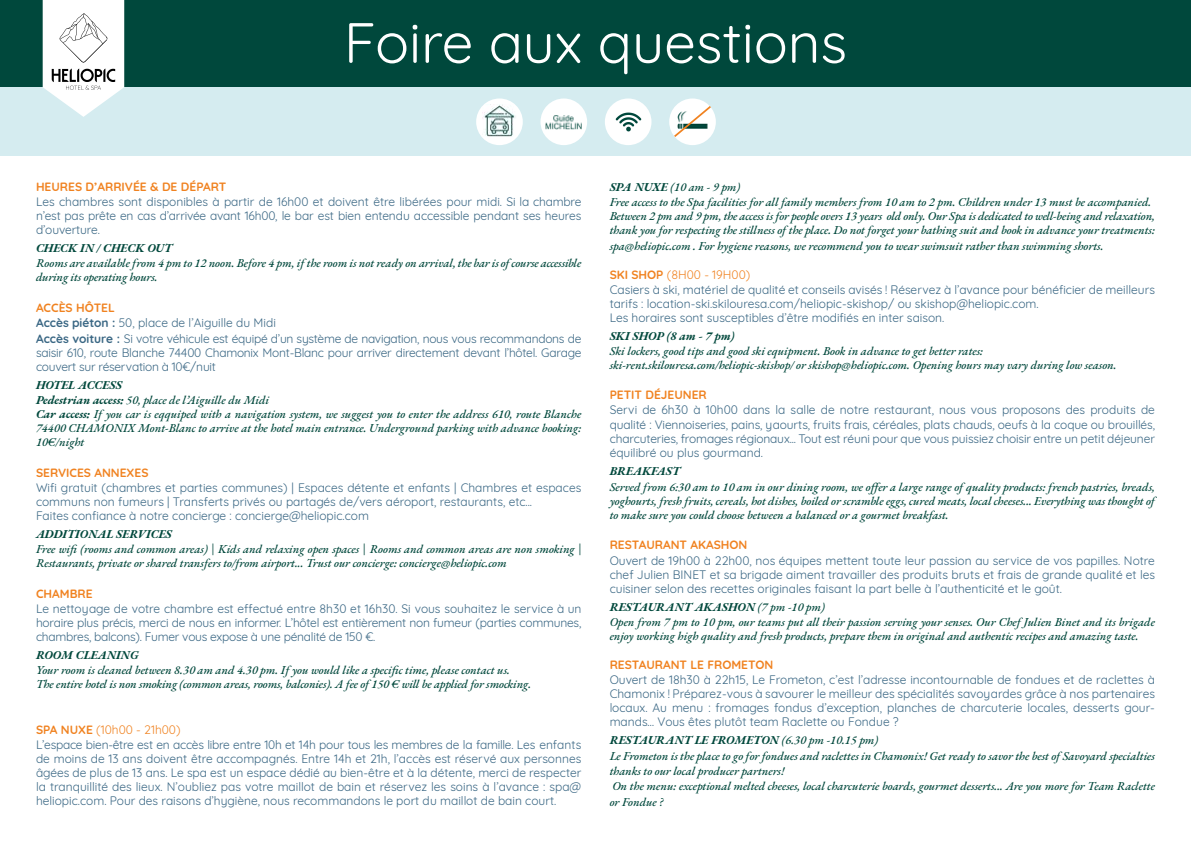
<style>
.page{position:relative;width:1191px;height:842px;background:#fff}
.page>*{position:absolute;margin:0;border:0;box-sizing:border-box;transform-origin:0 0}
.t1{font:56.8px "Quicksand";color:#fff}
.t2{font:italic 500 12px/14px "EB Garamond";color:#00483c}
.t3{font:12px/14px "Quicksand";color:#3a6784;text-align:justify}
.t4{font:12px/15.3px "Quicksand";letter-spacing:-.02em;color:#3a6784}
.t5{font:italic 700 12px/15.3px "EB Garamond";color:#00483c}
.t6{font:700 12px "Quicksand";color:#f08220}
.s1{font-weight:700;color:#f08220}
.s2{font-weight:700}
.s3{font-weight:500}
.s4{font-family:"Quicksand";font-weight:400;font-style:normal}
.s5{color:#f08220}
</style>
<div class="page">
<div style="left:0;top:0;width:1191px;height:88px;background:#00483c"></div>
<div style="left:0;top:88px;width:1191px;height:68px;background:#d5ecf0"></div>
<svg style="left:43px;top:0;width:81px;height:117px;background:#ebeeee"></svg>
<div style="left:605px;top:98px;width:46px;height:47px;background:#fff;border-radius:50%"></div>
<img style="left:615px;top:112px;width:27px;height:20px">
<div style="left:476px;top:98px;width:47px;height:47px;background:#fff;border-radius:50%"></div>
<img style="left:482px;top:104px;width:34px;height:32px">
<div style="left:669px;top:98px;width:47px;height:47px;background:#fff;border-radius:50%"></div>
<svg style="left:672px;top:104px;width:41px;height:35px"></svg>
<div style="left:540px;top:98px;width:47px;height:47px;background:#fff;border-radius:50%"></div>
<img style="left:546px;top:115px;width:36px;height:14px">
<h1 class="t1" style="left:344px;top:-1px;width:505px">Foire aux questions</h1>
<p class="t6" style="left:36px;top:177px;width:192px">HEURES D’ARRIVÉE &amp; DE DÉPART</p>
<p class="t3" style="left:36px;top:194px;width:547px">Les chambres sont disponibles à partir de 16h00 et doivent être libérées pour midi. Si la chambre n’est pas prête en cas d’arrivée avant 16h00, le bar est bien entendu accessible pendant ses heures d’ouverture.</p>
<p class="t5" style="left:36px;top:241px;width:138px">CHECK IN / CHECK OUT</p>
<p class="t2" style="left:36px;top:257px;width:547px">Rooms are available from 4 pm to 12 noon. Before 4 pm, if the room is not ready on arrival, the bar is of course accessible during its operating hours.</p>
<p class="t4" style="left:36px;top:299px;width:547px"><span class="s1">ACCÈS HÔTEL<br></span><span class="s2">Accès piéton :</span> 50, place de l’Aiguille du Midi<br><span class="s2">Accès voiture :</span> Si votre véhicule est équipé d’un système de navigation, nous vous recommandons de</p>
<p class="t4" style="left:36px;top:344px;width:547px;line-height:14px">saisir 610, route Blanche 74400 Chamonix Mont-Blanc pour arriver directement devant l’hôtel. Garage couvert sur réservation à 10€/nuit</p>
<p class="t5" style="left:36px;top:377px;width:235px">HOTEL ACCESS<br>Pedestrian access: <span class="s3">50, place de l’Aiguille du Midi</span></p>
<p class="t2" style="left:36px;top:407px;width:547px;text-align:justify"><span class="s2">Car access:</span> If you car is eqquiped with a navigation system, we suggest you to enter the address 610, route Blanche 74400 CHAMONIX Mont-Blanc to arrive at the hotel main entrance. Underground parking with advance booking:<br>10€/night</p>
<p class="t6" style="left:36px;top:462px;width:114px">SERVICES ANNEXES</p>
<p class="t3" style="left:36px;top:479px;width:547px;text-align:left">Wifi gratuit (chambres et parties communes) | Espaces détente et enfants | Chambres et espaces communs non fumeurs | Transferts privés ou partagés de/vers aéroport, restaurants, etc...<br>Faites confiance à notre concierge : concierge@heliopic.com</p>
<p class="t2" style="left:36px;top:526px;width:547px;line-height:15.3px"><span class="s2">ADDITIONAL SERVICES<br></span>Free wifi (rooms and common areas) <span class="s4">|</span> Kids and relaxing open spaces <span class="s4">|</span> Rooms and common areas are non smoking <span class="s4">|</span></p>
<p class="t2" style="left:36px;top:556px;width:472px">Restaurants, private or shared transfers to/from airport... Trust our concierge: concierge@heliopic.com</p>
<p class="t6" style="left:36px;top:583px;width:58px">CHAMBRE</p>
<p class="t3" style="left:36px;top:600px;width:547px">Le nettoyage de votre chambre est effectué entre 8h30 et 16h30. Si vous souhaitez le service à un horaire plus précis, merci de nous en informer. L’hôtel est entièrement non fumeur (parties communes, chambres, balcons). Fumer vous expose à une pénalité de 150 €.</p>
<p class="t5" style="left:36px;top:647px;width:104px">ROOM CLEANING</p>
<p class="t2" style="left:36px;top:663px;width:497px">Your room is cleaned between 8.30 am and 4.30 pm. If you would like a specific time, please contact us.<br>The entire hotel is non smoking (common areas, rooms, balconies). A fee of 150 € will be applied for smocking.</p>
<p class="t4" style="left:36px;top:721px;width:547px"><span class="s1">SPA NUXE</span> <span class="s5">(10h00 - 21h00)<br></span>L’espace bien-être est en accès libre entre 10h et 14h pour tous les membres de la famille. Les enfants</p>
<p class="t3" style="left:36px;top:751px;width:547px">de moins de 13 ans doivent être accompagnés. Entre 14h et 21h, l’accès est réservé aux personnes âgées de plus de 13 ans. Le spa est un espace dédié au bien-être et à la détente, merci de respecter la tranquillité des lieux. N’oubliez pas votre maillot de bain et réservez les soins à l’avance : spa@ heliopic.com. Pour des raisons d’hygiène, nous recommandons le port du maillot de bain court.</p>
<p class="t2" style="left:609px;top:179px;width:543px;line-height:15.3px"><span class="s2">SPA NUXE</span> (10 am - 9 pm)<br>Free access to the Spa facilities for all family members from 10 am to 2 pm. Children under 13 must be accompanied.</p>
<p class="t2" style="left:609px;top:209px;width:547px">Between 2 pm and 9 pm, the access is for people overs 13 years old only. Our Spa is dedicated to well-being and relaxation, thank you for respecting the stillness of the place. Do not forget your bathing suit and book in advance your treatments:</p>
<p class="t2" style="left:609px;top:239px;width:495px">spa@heliopic.com . For hygiene reasons, we recommend you to wear swimsuit rather than swimming shorts.</p>
<p class="t3" style="left:609px;top:266px;width:547px;line-height:15.3px"><span class="s1">SKI SHOP</span> <span class="s5">(8H00 - 19H00)<br></span>Casiers à ski, matériel de qualité et conseils avisés ! Réservez à l’avance pour bénéficier de meilleurs</p>
<p class="t3" style="left:609px;top:296px;width:430px">tarifs : location-ski.skilouresa.com/heliopic-skishop/ ou skishop@heliopic.com.<br>Les horaires sont susceptibles d’être modifiés en inter saison.</p>
<p class="t5" style="left:609px;top:329px;width:126px">SKI SHOP (8 am - 7 pm)</p>
<p class="t2" style="left:609px;top:345px;width:508px">Ski lockers, good tips and good ski equipment. Book in advance to get better rates: ski-rent.skilouresa.com/heliopic-skishop/ or skishop@heliopic.com. Opening hours may vary during low season.</p>
<p class="t6" style="left:609px;top:385px;width:99px">PETIT DÉJEUNER</p>
<p class="t3" style="left:609px;top:401px;width:547px;line-height:15.3px">Servi de 6h30 à 10h00 dans la salle de notre restaurant, nous vous proposons des produits de qualité : Viennoiseries, pains, yaourts, fruits frais, céréales, plats chauds, oeufs à la coque ou brouillés,</p>
<p class="t3" style="left:609px;top:431px;width:547px">charcuteries, fromages régionaux... Tout est réuni pour que vous puissiez choisir entre un petit déjeuner équilibré ou plus gourmand.</p>
<p class="t5" style="left:609px;top:464px;width:72px">BREAKFAST</p>
<p class="t2" style="left:609px;top:480px;width:547px;text-align:justify">Served from 6:30 am to 10 am in our dining room, we offer a large range of quality products: french pastries, breads, yoghourts, fresh fruits, cereals, hot dishes, boiled or scramble eggs, cured meats, local cheeses... Everything was thought of to make sure you could choose between a balanced or a gourmet breakfast.</p>
<p class="t6" style="left:609px;top:535px;width:139px">RESTAURANT AKASHON</p>
<p class="t3" style="left:609px;top:552px;width:547px">Ouvert de 19h00 à 22h00, nos équipes mettent toute leur passion au service de vos papilles. Notre chef Julien BINET et sa brigade aiment travailler des produits bruts et frais de grande qualité et les cuisiner selon des recettes originales faisant la part belle à l’authenticité et le goût.</p>
<p class="t2" style="left:609px;top:599px;width:547px;line-height:15.3px"><span class="s2">RESTAURANT AKASHON</span> (7 pm -10 pm)<br>Open from 7 pm to 10 pm, our teams put all their passion serving your senses. Our Chef Julien Binet and its brigade</p>
<p class="t2" style="left:609px;top:629px;width:530px">enjoy working high quality and fresh products, prepare them in original and authentic recipes and amazing taste.</p>
<p class="t6" style="left:609px;top:655px;width:165px">RESTAURANT LE FROMETON</p>
<p class="t3" style="left:609px;top:672px;width:547px">Ouvert de 18h30 à 22h15, Le Frometon, c’est l’adresse incontournable de fondues et de raclettes à Chamonix ! Préparez-vous à savourer le meilleur des spécialités savoyardes grâce à nos partenaires locaux. Au menu : fromages fondus d’exception, planches de charcuterie locales, desserts gour&shy;mands… Vous êtes plutôt team Raclette ou Fondue ?</p>
<p class="t2" style="left:609px;top:733px;width:547px;line-height:15.3px"><span class="s2">RESTAURANT LE FROMETON</span> (6.30 pm -10.15 pm)<br>Le Frometon is the place to go for fondues and raclettes in Chamonix! Get ready to savor the best of Savoyard specialties thanks to our local producer partners!<br>On the menu: exceptional melted cheeses, local charcuterie boards, gourmet desserts... Are you more for Team Raclette or Fondue ?</p>
</div>
